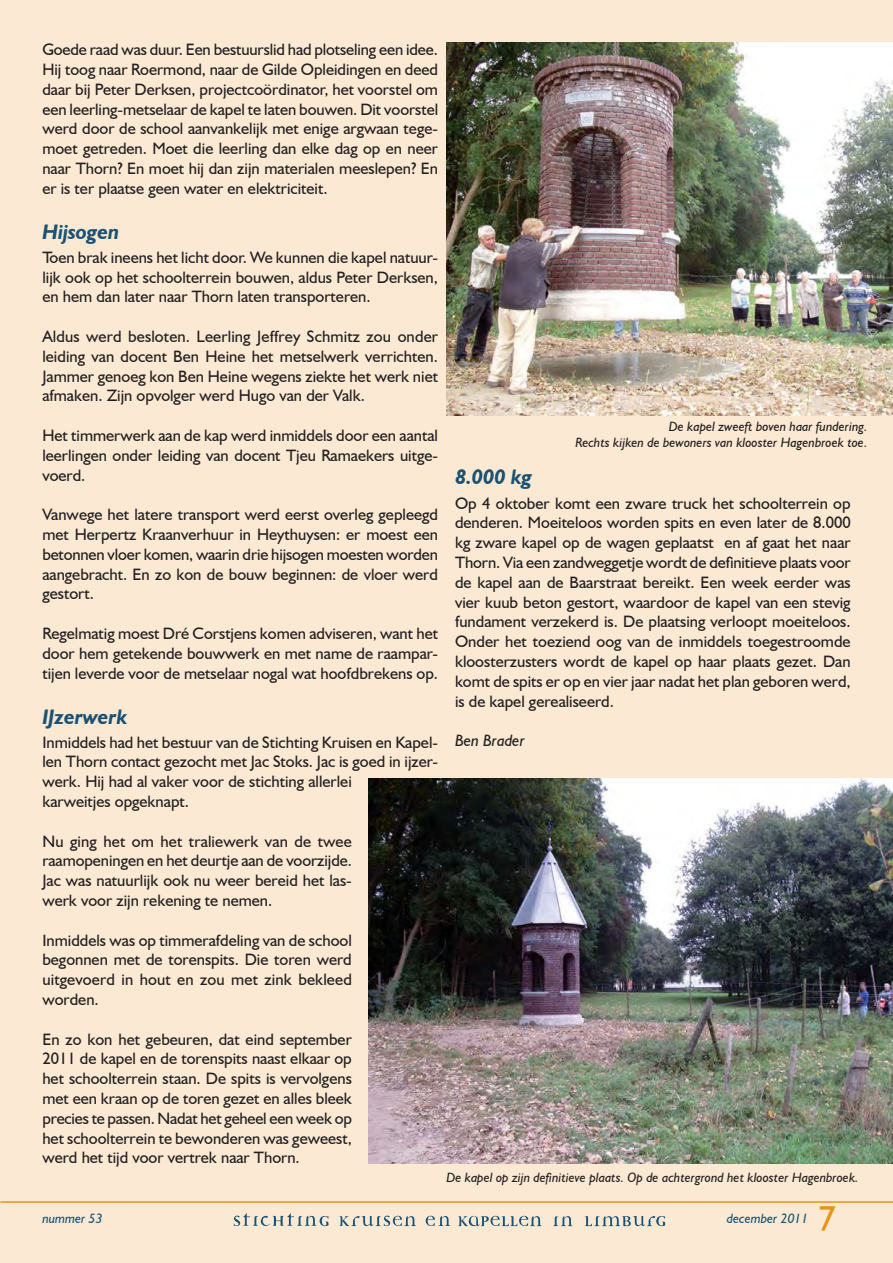
<style>
.page{position:relative;width:893px;height:1263px;background:#fff}
.page>*{position:absolute;margin:0;border:0;box-sizing:border-box;transform-origin:0 0}
.t1{font:36px "Humanist 521 BT";color:#e89419}
.t2{font:italic 700 21px "Humanist 521 BT";color:#1a5174}
.t3{font:16.5px/19.8px "Humanist 521 BT";color:#231f20;text-align:justify}
.t4{font:italic 16.5px "Humanist 521 BT";color:#231f20}
.t5{font:italic 13.5px/16.2px "Humanist 521 BT";color:#231f20;text-align:right}
.t6{font:italic 13.5px "Humanist 521 BT";color:#1a5174}
</style>
<div class="page">
<div style="left:0;top:0;width:892px;height:1263px;background:#fbe9d3"></div>
<hr style="left:0;top:1201px;width:892px;height:2px;background:#e89419">
<svg style="left:339px;top:1216px;width:77px;height:10px"></svg>
<svg style="left:425px;top:1216px;width:25px;height:10px"></svg>
<svg style="left:234px;top:1213px;width:94px;height:13px"></svg>
<svg style="left:458px;top:1216px;width:83px;height:10px"></svg>
<svg style="left:553px;top:1216px;width:19px;height:10px"></svg>
<svg style="left:585px;top:1216px;width:80px;height:10px"></svg>
<img style="left:369px;top:778px;width:523px;height:386px">
<img style="left:446px;top:43px;width:446px;height:373px">
<p class="t3" style="left:42px;top:39px;width:397px">Goede raad was duur. Een bestuurslid had plotseling een idee.<br>Hij toog naar Roermond, naar de Gilde Opleidingen en deed daar bij Peter Derksen, projectcoördinator, het voorstel om een leerling-metselaar de kapel te laten bouwen. Dit voorstel werd door de school aanvankelijk met enige argwaan tege&shy;moet getreden. Moet die leerling dan elke dag op en neer naar Thorn? En moet hij dan zijn materialen meeslepen? En er is ter plaatse geen water en elektriciteit.</p>
<p class="t2" style="left:42px;top:219px;width:79px">Hijsogen</p>
<p class="t3" style="left:42px;top:247px;width:397px">Toen brak ineens het licht door. We kunnen die kapel natuur&shy;lijk ook op het schoolterrein bouwen, aldus Peter Derksen, en hem dan later naar Thorn laten transporteren.</p>
<p class="t3" style="left:42px;top:326px;width:397px">Aldus werd besloten. Leerling Jeffrey Schmitz zou onder leiding van docent Ben Heine het metselwerk verrichten.<br>Jammer genoeg kon Ben Heine wegens ziekte het werk niet afmaken. Zijn opvolger werd Hugo van der Valk.</p>
<p class="t3" style="left:42px;top:425px;width:397px">Het timmerwerk aan de kap werd inmiddels door een aantal leerlingen onder leiding van docent Tjeu Ramaekers uitge&shy;voerd.</p>
<p class="t3" style="left:42px;top:504px;width:397px">Vanwege het latere transport werd eerst overleg gepleegd met Herpertz Kraanverhuur in Heythuysen: er moest een betonnen vloer komen, waarin drie hijsogen moesten worden aangebracht. En zo kon de bouw beginnen: de vloer werd gestort.</p>
<p class="t3" style="left:42px;top:623px;width:397px">Regelmatig moest Dré Corstjens komen adviseren, want het door hem getekende bouwwerk en met name de raampar&shy;tijen leverde voor de metselaar nogal wat hoofdbrekens op.</p>
<p class="t2" style="left:42px;top:703px;width:86px">IJzerwerk</p>
<p class="t3" style="left:42px;top:732px;width:397px;text-align:left">Inmiddels had het bestuur van de Stichting Kruisen en Kapel&shy;len Thorn contact gezocht met Jac Stoks. Jac is goed in ijzer&shy;werk. Hij had al vaker voor de stichting allerlei<br>karweitjes opgeknapt.</p>
<p class="t3" style="left:42px;top:831px;width:311px">Nu ging het om het traliewerk van de twee raamopeningen en het deurtje aan de voorzijde.<br>Jac was natuurlijk ook nu weer bereid het las&shy;werk voor zijn rekening te nemen.</p>
<p class="t3" style="left:42px;top:930px;width:311px">Inmiddels was op timmerafdeling van de school begonnen met de torenspits. Die toren werd uitgevoerd in hout en zou met zink bekleed worden.</p>
<p class="t3" style="left:42px;top:1029px;width:311px">En zo kon het gebeuren, dat eind september 2011 de kapel en de torenspits naast elkaar op het schoolterrein staan. De spits is vervolgens met een kraan op de toren gezet en alles bleek precies te passen. Nadat het geheel een week op het schoolterrein te bewonderen was geweest, werd het tijd voor vertrek naar Thorn.</p>
<p class="t5" style="left:575px;top:418px;width:293px">De kapel zweeft boven haar fundering.<br>Rechts kijken de bewoners van klooster Hagenbroek toe.</p>
<p class="t2" style="left:455px;top:464px;width:79px">8.000 kg</p>
<p class="t3" style="left:455px;top:493px;width:397px">Op 4 oktober komt een zware truck het schoolterrein op denderen. Moeiteloos worden spits en even later de 8.000 kg zware kapel op de wagen geplaatst en af gaat het naar Thorn. Via een zandweggetje wordt de definitieve plaats voor de kapel aan de Baarstraat bereikt. Een week eerder was vier kuub beton gestort, waardoor de kapel van een stevig fundament verzekerd is. De plaatsing verloopt moeiteloos.<br>Onder het toeziend oog van de inmiddels toegestroomde kloosterzusters wordt de kapel op haar plaats gezet. Dan komt de spits er op en vier jaar nadat het plan geboren werd, is de kapel gerealiseerd.</p>
<p class="t4" style="left:455px;top:730px;width:71px">Ben Brader</p>
<p class="t5" style="left:446px;top:1169px;width:413px">De kapel op zijn definitieve plaats. Op de achtergrond het klooster Hagenbroek.</p>
<p class="t6" style="left:42px;top:1210px;width:62px">nummer 53</p>
<p class="t6" style="left:727px;top:1210px;width:83px">december 2011</p>
<h1 class="t1" style="left:817px;top:1197px;width:20px">7</h1>
</div>
